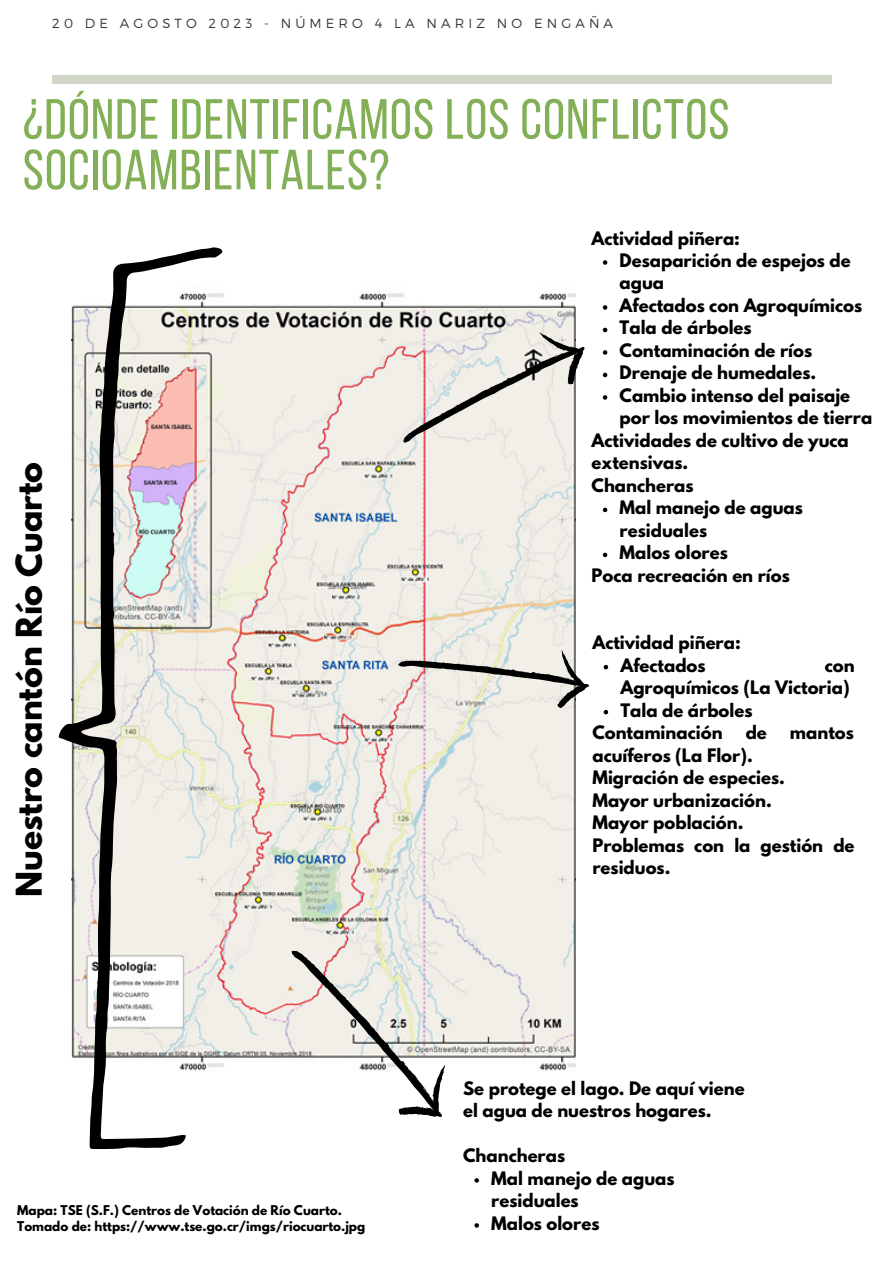
<style>
.page{position:relative;width:893px;height:1264px;background:#fff}
.page>*{position:absolute;margin:0;border:0;box-sizing:border-box;transform-origin:0 0}
.t1{font:56.55px/50.6px "Bebas Neue";letter-spacing:.02em;color:#83b056}
.t2{font:700 31.5px "League Spartan";color:#000}
.t3{font:700 16.5px/22.5px "League Spartan";color:#000}
.t4{font:300 13.2px "Montserrat";letter-spacing:.31em;color:#383637}
.t5{font:700 12px/16px "League Spartan";color:#000}
</style>
<div class="page">
<div style="left:52px;top:75px;width:779px;height:9px;background:#d0d7c9"></div>
<img style="left:222px;top:293px;width:353px;height:778px">
<svg style="left:58px;top:247px;width:164px;height:902px"></svg>
<svg style="left:397px;top:636px;width:192px;height:74px;background:#d5d1cb"></svg>
<svg style="left:286px;top:928px;width:182px;height:189px"></svg>
<svg style="left:603px;top:665px;width:5px;height:4px"></svg>
<svg style="left:603px;top:710px;width:5px;height:4px"></svg>
<svg style="left:602px;top:260px;width:5px;height:5px"></svg>
<svg style="left:602px;top:305px;width:5px;height:5px"></svg>
<svg style="left:388px;top:318px;width:219px;height:130px;background:#dcd9d5"></svg>
<svg style="left:602px;top:507px;width:5px;height:5px"></svg>
<svg style="left:602px;top:552px;width:5px;height:5px"></svg>
<svg style="left:474px;top:1178px;width:5px;height:4px"></svg>
<svg style="left:474px;top:1223px;width:5px;height:4px"></svg>
<p class="t4" style="left:52px;top:15px;width:562px">20 DE AGOSTO 2023 - NÚMERO 4 LA NARIZ NO ENGAÑA</p>
<p class="t1" style="left:23px;top:99px;width:708px">¿DÓNDE IDENTIFICAMOS LOS CONFLICTOS<br>SOCIOAMBIENTALES?</p>
<p class="t3" style="left:591px;top:229px;width:150px">Actividad piñera:</p>
<p class="t2" style="left:14px;top:896px;width:436px;rotate:-90deg">Nuestro cantón Río Cuarto</p>
<p class="t5" style="left:17px;top:1203px;width:349px">Mapa: TSE (S.F.) Centros de Votación de Río Cuarto.<br>Tomado de: https://www.tse.go.cr/imgs/riocuarto.jpg</p>
<p class="t3" style="left:619px;top:251px;width:232px">Desaparición de espejos de agua</p>
<p class="t3" style="left:619px;top:296px;width:244px">Afectados con Agroquímicos</p>
<p class="t3" style="left:619px;top:319px;width:133px">Tala de árboles</p>
<p class="t3" style="left:619px;top:341px;width:194px">Contaminación de ríos</p>
<p class="t3" style="left:619px;top:363px;width:198px">Drenaje de humedales.</p>
<p class="t3" style="left:619px;top:386px;width:254px">Cambio intenso del paisaje por los movimientos de tierra</p>
<p class="t3" style="left:591px;top:431px;width:259px">Actividades de cultivo de yuca extensivas.</p>
<p class="t3" style="left:591px;top:476px;width:103px">Chancheras</p>
<p class="t3" style="left:619px;top:498px;width:185px">Mal manejo de aguas residuales</p>
<p class="t3" style="left:619px;top:543px;width:110px">Malos olores</p>
<p class="t3" style="left:591px;top:566px;width:200px">Poca recreación en ríos</p>
<p class="t3" style="left:592px;top:633px;width:150px">Actividad piñera:</p>
<p class="t3" style="left:620px;top:656px;width:87px">Afectados</p>
<p class="t3" style="left:620px;top:656px;width:236px;text-indent:204px">con<br>Agroquímicos (La Victoria)</p>
<p class="t3" style="left:620px;top:701px;width:133px">Tala de árboles</p>
<p class="t3" style="left:592px;top:723px;width:132px">Contaminación</p>
<p class="t3" style="left:745px;top:723px;width:23px">de</p>
<p class="t3" style="left:789px;top:723px;width:65px">mantos</p>
<p class="t3" style="left:592px;top:745px;width:162px">acuíferos (La Flor).</p>
<p class="t3" style="left:592px;top:768px;width:194px">Migración de especies.</p>
<p class="t3" style="left:592px;top:790px;width:181px">Mayor urbanización.</p>
<p class="t3" style="left:592px;top:813px;width:152px">Mayor población.</p>
<p class="t3" style="left:592px;top:835px;width:263px">Problemas con la gestión de residuos.</p>
<p class="t3" style="left:463px;top:1079px;width:283px">Se protege el lago. De aquí viene el agua de nuestros hogares.</p>
<p class="t3" style="left:463px;top:1146px;width:103px">Chancheras</p>
<p class="t3" style="left:491px;top:1169px;width:185px">Mal manejo de aguas residuales</p>
<p class="t3" style="left:491px;top:1214px;width:110px">Malos olores</p>
</div>
